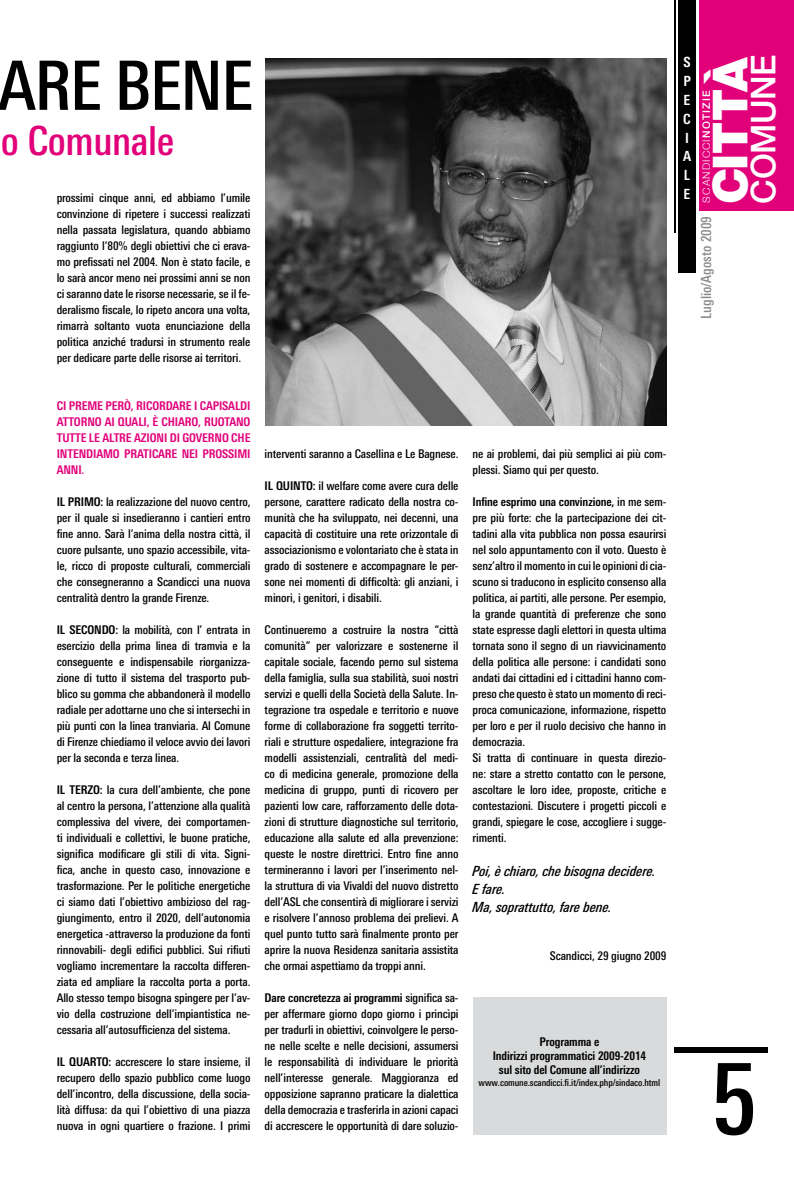
<style>
.page{position:relative;width:794px;height:1191px;background:#fff}
.page>*{position:absolute;margin:0;border:0;box-sizing:border-box;transform-origin:0 0}
.t1{font:500 condensed 100px "LT Univers";color:#000}
.t2{font:500 condensed 68px "LT Univers";color:#000}
.t3{font:900 48px "Helvetica Neue LT";letter-spacing:-.03em;color:#fff}
.t4{font:500 condensed 40px "LT Univers";letter-spacing:-.01em;color:#e2007a}
.t5{font:500 34px "Helvetica Neue LT";letter-spacing:-.01em;color:#fff}
.t6{font:italic 500 condensed 14px/18px "LT Univers";letter-spacing:-.01em;color:#000}
.t7{font:500 condensed 14px "LT Univers";color:#87888a}
.t8{font:700 condensed 14px/18.8px "LT Univers";color:#fff}
.t9{font:500 condensed 12px/16px "LT Univers";letter-spacing:-.01em;color:#000;text-align:justify}
.t10{font:700 condensed 12px "LT Univers";letter-spacing:-.01em;color:#e2007a}
.t11{font:700 condensed 12px/14px "LT Univers";letter-spacing:-.01em;color:#000;text-align:center}
.t12{font:300 10.4px "Helvetica Neue LT";letter-spacing:.11em;color:#fff}
.t13{font:500 condensed 9.5px "LT Univers";letter-spacing:-.01em;color:#000}
.s1{font-weight:700}
.s2{font-weight:500}
</style>
<div class="page">
<div style="left:472px;top:997px;width:194px;height:137px;background:#d9dadb"></div>
<div style="left:699px;top:0;width:95px;height:210px;background:#e2007a"></div>
<div style="left:678px;top:0;width:17px;height:273px;background:#000"></div>
<hr style="left:674px;top:0;width:2px;height:232px;background:#000">
<div style="left:674px;top:1047px;width:93px;height:5px;background:#000"></div>
<img style="left:266px;top:59px;width:400px;height:366px">
<h2 class="t2" style="left:-28px;top:46px;width:32px">are</h2>
<h2 class="t2" style="left:115px;top:46px;width:34px">bene</h2>
<h3 class="t4" style="left:1px;top:118px;width:175px">o Comunale</h3>
<p class="t9" style="left:57px;top:190px;width:195px">prossimi cinque anni, ed abbiamo l’umile convinzione di ripetere i successi realizzati nella passata legislatura, quando abbiamo raggiunto l’80% degli obiettivi che ci erava&shy;mo prefissati nel 2004. Non è stato facile, e lo sarà ancor meno nei prossimi anni se non ci saranno date le risorse necessarie, se il fe&shy;deralismo fiscale, lo ripeto ancora una volta, rimarrà soltanto vuota enunciazione della politica anziché tradursi in strumento reale per dedicare parte delle risorse ai territori.</p>
<p class="t10" style="left:57px;top:399px;width:20px">CI PREME</p>
<p class="t10" style="left:105px;top:399px;width:38px">PERÒ, RICOR</p>
<p class="t10" style="left:166px;top:399px;width:15px">DARE</p>
<p class="t10" style="left:194px;top:399px;width:13px">I CAPISAL</p>
<p class="t10" style="left:240px;top:399px;width:10px">DI</p>
<p class="t10" style="left:57px;top:415px;width:25px">ATTORNO</p>
<p class="t10" style="left:105px;top:415px;width:27px">AI QUALI</p>
<p class="t10" style="left:147px;top:415px;width:35px">, È CHIARO</p>
<p class="t10" style="left:198px;top:415px;width:40px">, RUO TANO</p>
<p class="t10" style="left:57px;top:431px;width:96px">TUTTE LE ALTRE AZIONI</p>
<p class="t10" style="left:170px;top:431px;width:21px">DI GOVERNO</p>
<p class="t10" style="left:231px;top:431px;width:19px">CHE</p>
<p class="t10" style="left:57px;top:447px;width:44px">INTEN DIAMO</p>
<p class="t10" style="left:124px;top:447px;width:32px">PRATICARE</p>
<p class="t10" style="left:182px;top:447px;width:6px">NEI</p>
<p class="t10" style="left:202px;top:447px;width:7px">PROSSIMI</p>
<p class="t10" style="left:57px;top:463px;width:8px">ANNI</p>
<p class="t10" style="left:82px;top:463px;width:4px">.</p>
<p class="t11" style="left:57px;top:495px;width:19px">IL PRIMO</p>
<p class="t9" style="left:57px;top:494px;width:195px;text-indent:44px"><span class="s1">:</span> la realizzazione del nuovo centro, per il quale si insedieranno i cantieri entro fine anno. Sarà l’anima della nostra città, il cuore pulsante, uno spazio accessibile, vita&shy;le, ricco di proposte culturali, commerciali che consegneranno a Scandicci una nuova centralità dentro la grande Firenze.</p>
<p class="t11" style="left:57px;top:623px;width:20px">IL SECON</p>
<p class="t9" style="left:57px;top:622px;width:195px;text-indent:45px"><span class="s1">DO:</span> la mobilità, con l’ entrata in esercizio della prima linea di tramvia e la conseguente e indispensabile riorganizza&shy;zione di tutto il sistema del trasporto pub&shy;blico su gomma che abbandonerà il modello radiale per adottarne uno che si intersechi in più punti con la linea tranviaria. Al Comune di Firenze chiediamo il veloce avvio dei lavori per la seconda e terza linea.</p>
<p class="t9" style="left:57px;top:782px;width:195px"><span class="s1">IL TERZO:</span> la cura dell’ambiente, che pone al centro la persona, l’attenzione alla qualità complessiva del vivere, dei comportamen&shy;ti individuali e collettivi, le buone pratiche, significa modificare gli stili di vita. Signi&shy;fica, anche in questo caso, innovazione e trasformazione. Per le politiche energetiche ci siamo dati l’obiettivo ambizioso del rag&shy;giungimento, entro il 2020, dell’autonomia energetica -attraverso la produzione da fonti rinnovabili- degli edifici pubblici. Sui rifiuti vogliamo incrementare la raccolta differen&shy;ziata ed ampliare la raccolta porta a porta.<br>Allo stesso tempo bisogna spingere per l’av&shy;vio della costruzione dell’impiantistica ne&shy;cessaria all’autosufficienza del sistema.</p>
<p class="t9" style="left:57px;top:1054px;width:195px"><span class="s1">IL QUARTO:</span> accrescere lo stare insieme, il recupero dello spazio pubblico come luogo dell’incontro, della discussione, della socia&shy;lità diffusa: da qui l’obiettivo di una piazza nuova in ogni quartiere o frazione. I primi</p>
<p class="t9" style="left:265px;top:445px;width:195px">interventi saranno a Casellina e Le Bagnese.</p>
<p class="t9" style="left:265px;top:477px;width:195px"><span class="s1">IL QUINTO:</span> il welfare come avere cura delle persone, carattere radicato della nostra co&shy;munità che ha sviluppato, nei decenni, una capacità di costituire una rete orizzontale di associazionismo e volontariato che è stata in grado di sostenere e accompagnare le per&shy;sone nei momenti di difficoltà: gli anziani, i minori, i genitori, i disabili.</p>
<p class="t9" style="left:265px;top:621px;width:195px">Continueremo a costruire la nostra “città comunità” per valorizzare e sostenerne il capitale sociale, facendo perno sul sistema della famiglia, sulla sua stabilità, suoi nostri servizi e quelli della Società della Salute. In&shy;tegrazione tra ospedale e territorio e nuove forme di collaborazione fra soggetti territo&shy;riali e strutture ospedaliere, integrazione fra modelli assistenziali, centralità del medi&shy;co di medicina generale, promozione della medicina di gruppo, punti di ricovero per pazienti low care, rafforzamento delle dota&shy;zioni di strutture diagnostiche sul territorio, educazione alla salute ed alla prevenzione: queste le nostre direttrici. Entro fine anno termineranno i lavori per l’inserimento nel&shy;la struttura di via Vivaldi del nuovo distretto dell’ASL che consentirà di migliorare i servizi e risolvere l’annoso problema dei prelievi. A quel punto tutto sarà finalmente pronto per aprire la nuova Residenza sanitaria assistita che ormai aspettiamo da troppi anni.</p>
<p class="t9" style="left:265px;top:989px;width:195px"><span class="s1">DARE CONCRETEZZA AI PROGRAMMI</span> significa sa&shy;per affermare giorno dopo giorno i princìpi per tradurli in obiettivi, coinvolgere le perso&shy;ne nelle scelte e nelle decisioni, assumersi le responsabilità di individuare le priorità nell’interesse generale. Maggioranza ed opposizione sapranno praticare la dialettica della democrazia e trasferirla in azioni capaci di accrescere le opportunità di dare soluzio-</p>
<p class="t9" style="left:472px;top:445px;width:195px">ne ai problemi, dai più semplici ai più com&shy;plessi. Siamo qui per questo.</p>
<p class="t9" style="left:472px;top:493px;width:195px;text-align:left"><span class="s1">INFINE ESPRIMO UNA CONVINZIONE,</span> in me sem&shy;pre più forte: che la partecipazione dei cit&shy;tadini alla vita pubblica non possa esaurirsi nel solo appuntamento con il voto. Questo è senz’altro il momento in cui le opinioni di cia&shy;scuno si traducono in esplicito consenso alla politica, ai partiti, alle persone. Per esempio, la grande quantità di preferenze che sono state espresse dagli elettori in questa ultima tornata sono il segno di un riavvicinamento della politica alle persone: i candidati sono andati dai cittadini ed i cittadini hanno com&shy;preso che questo è stato un momento di reci&shy;proca comunicazione, informazione, rispetto per loro e per il ruolo decisivo che hanno in democrazia.<br>Si tratta di continuare in questa direzio&shy;ne: stare a stretto contatto con le persone, ascoltare le loro idee, proposte, critiche e contestazioni. Discutere i progetti piccoli e grandi, spiegare le cose, accogliere i sugge&shy;rimenti.</p>
<p class="t6" style="left:472px;top:862px;width:185px">Poi, è chiaro, che bisogna decidere.<br>E fare.<br>Ma, soprattutto, fare bene.</p>
<p class="t9" style="left:550px;top:947px;width:118px">Scandicci, 29 giugno 2009</p>
<p class="t11" style="left:493px;top:1034px;width:155px">PROGRAMMA E<br>INDIRIZZI PROGRAMMATICI 2009-2014<br>SUL SITO DEL COMUNE ALL’INDIRIZZO</p>
<p class="t13" style="left:478px;top:1077px;width:183px">www.comune.scandicci.fi.it/index.php/sindaco.html</p>
<p class="t8" style="left:683px;top:53px;width:9px">S<br>P<br>E<br>C<br>I<br>A<br>L<br>E</p>
<h3 class="t3" style="left:701px;top:204px;width:149px;rotate:-90deg">Città</h3>
<h3 class="t5" style="left:743px;top:204px;width:147px;rotate:-90deg">Comune</h3>
<p class="t12" style="left:700px;top:202px;width:113px;rotate:-90deg">SCANDICCI<span class="s2">NOTIZIE</span></p>
<p class="t7" style="left:698px;top:319px;width:104px;rotate:-90deg">Luglio/Agosto 2009</p>
<h1 class="t1" style="left:711px;top:1040px;width:48px">5</h1>
</div>
